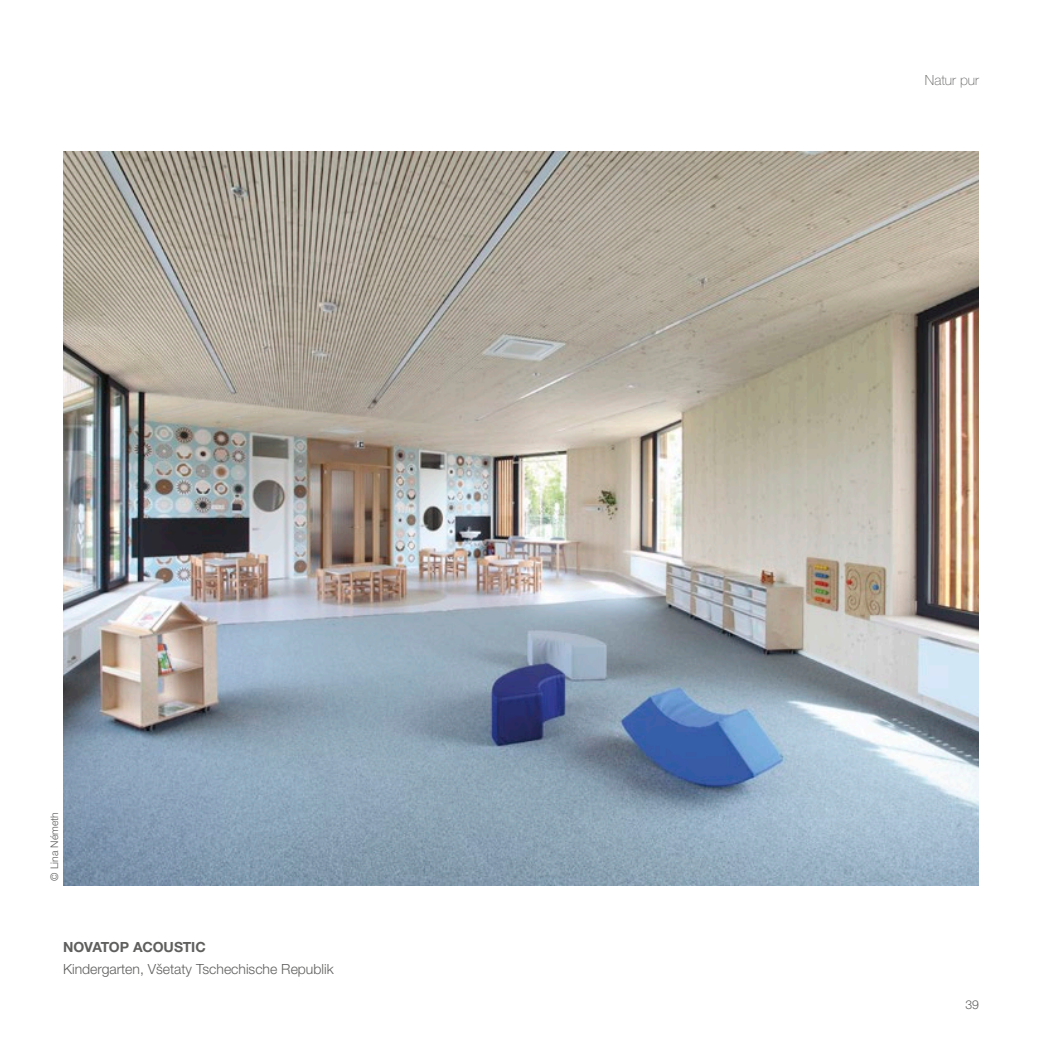
<style>
.page{position:relative;width:1042px;height:1042px;background:#fff}
.page>*{position:absolute;margin:0;border:0;box-sizing:border-box;transform-origin:0 0}
.t1{font:300 14px "Helvetica Neue LTW1 G";color:#5f5f5e}
.t2{font:700 14px "Helvetica Neue LTW1 G";color:#5f5f5e}
.t3{font:100 14px "Helvetica Neue LTW1 G";color:#5f5f5e}
.t4{font:300 12.25px "Helvetica Neue LTW1 G";color:#5f5f5e}
.t5{font:300 10.5px "Helvetica Neue LTW1 G";color:#5f5f5e}
</style>
<div class="page">
<img style="left:63px;top:152px;width:916px;height:733px">
<p class="t5" style="left:48px;top:881px;width:70px;rotate:-90deg">© Lina Németh</p>
<p class="t2" style="left:63px;top:938px;width:144px">NOVATOP ACOUSTIC</p>
<p class="t1" style="left:63px;top:961px;width:272px">Kindergarten, Všetaty Tschechische Republik</p>
<p class="t3" style="left:925px;top:72px;width:56px">Natur pur</p>
<p class="t4" style="left:965px;top:997px;width:15px">39</p>
</div>
